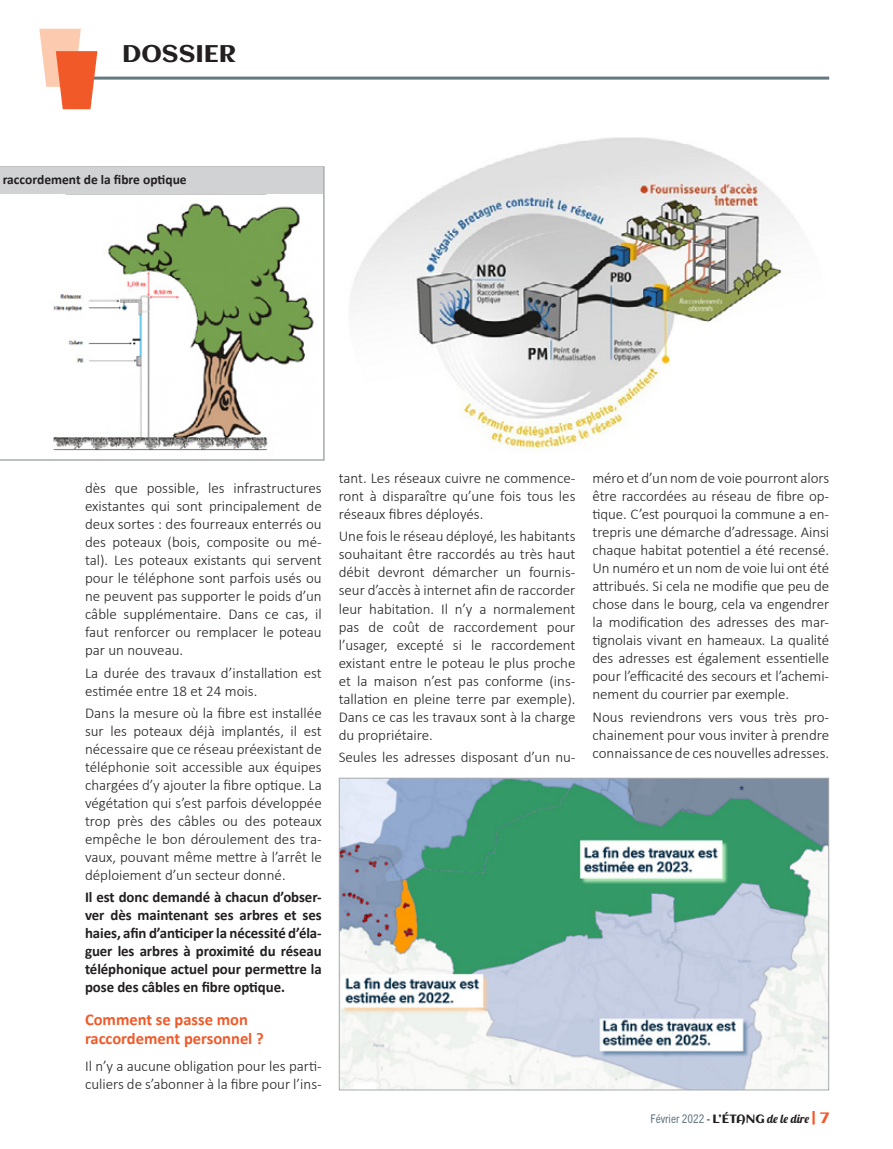
<style>
.page{position:relative;width:893px;height:1149px;background:#fff}
.page>*{position:absolute;margin:0;border:0;box-sizing:border-box;transform-origin:0 0}
.t1{font:24px "Aclonica";color:#231f20}
.sous_titre{font:700 16.5px/19.5px "Calibri";color:#f15929}
.texte{font:300 15px/18px "Calibri";color:#231f20;text-align:justify}
.texte-2{font:700 15px/18px "Calibri";letter-spacing:-.005em;color:#231f20;text-align:justify}
.t2{font:700 13.5px "Calibri";color:#231f20}
.t3{font:condensed 12px "Trade Gothic Next LT Pro";color:#647882}
.s1{color:#231f20}
.s2{font-family:"Aclonica";font-stretch:normal;color:#231f20}
.s3{font-family:"Lobster 1.4";font-stretch:normal;color:#231f20}
.s4{font-family:"Aclonica";font-stretch:normal;font-size:15px;color:#f15929}
</style>
<div class="page">
<hr style="left:85px;top:77px;width:744px;height:3px;background:#647882">
<svg style="left:39px;top:29px;width:58px;height:80px"></svg>
<img style="left:341px;top:779px;width:486px;height:309px">
<div style="left:339px;top:777px;width:490px;height:313px;border:1px solid #a8a9ad"></div>
<img style="left:350px;top:137px;width:448px;height:314px">
<svg style="left:0;top:166px;width:325px;height:294px"></svg>
<div style="left:0;top:168px;width:323px;height:26px;background:#d1d2d4"></div>
<h1 class="t1" style="left:122px;top:37px;width:115px">DOSSIER</h1>
<p class="t2" style="left:3px;top:171px;width:185px">raccordement de la fibre optique</p>
<p class="texte" style="left:85px;top:479px;width:238px">dès que possible, les infrastructures existantes qui sont principalement de deux sortes : des fourreaux enterrés ou des poteaux (bois, composite ou mé&shy;tal). Les poteaux existants qui servent pour le téléphone sont parfois usés ou ne peuvent pas supporter le poids d’un câble supplémentaire. Dans ce cas, il faut renforcer ou remplacer le poteau par un nouveau.</p>
<p class="texte" style="left:85px;top:663px;width:238px">La durée des travaux d’installation est estimée entre 18 et 24 mois.</p>
<p class="texte" style="left:85px;top:703px;width:238px">Dans la mesure où la fibre est installée sur les poteaux déjà implantés, il est nécessaire que ce réseau préexistant de téléphonie soit accessible aux équipes chargées d’y ajouter la fibre optique. La végétation qui s’est parfois développée trop près des câbles ou des poteaux empêche le bon déroulement des tra&shy;vaux, pouvant même mettre à l’arrêt le déploiement d’un secteur donné.</p>
<p class="texte-2" style="left:85px;top:887px;width:238px">Il est donc demandé à chacun d’obser&shy;ver dès maintenant ses arbres et ses haies, afin d’anticiper la nécessité d’éla&shy;guer les arbres à proximité du réseau téléphonique actuel pour permettre la pose des câbles en fibre optique.</p>
<p class="sous_titre" style="left:85px;top:1008px;width:180px">Comment se passe mon raccordement personnel ?</p>
<p class="texte" style="left:85px;top:1056px;width:238px">Il n’y a aucune obligation pour les parti&shy;culiers de s’abonner à la fibre pour l’ins-</p>
<p class="texte" style="left:339px;top:469px;width:238px">tant. Les réseaux cuivre ne commence&shy;ront à disparaître qu’une fois tous les réseaux fibres déployés.</p>
<p class="texte" style="left:339px;top:527px;width:238px">Une fois le réseau déployé, les habitants souhaitant être raccordés au très haut débit devront démarcher un fournis&shy;seur d’accès à internet afin de raccorder leur habitation. Il n’y a normalement pas de coût de raccordement pour l’usager, excepté si le raccordement existant entre le poteau le plus proche et la maison n’est pas conforme (ins&shy;tallation en pleine terre par exemple).<br>Dans ce cas les travaux sont à la charge du propriétaire.</p>
<p class="texte" style="left:339px;top:747px;width:238px">Seules les adresses disposant d’un nu-</p>
<p class="texte" style="left:592px;top:469px;width:238px">méro et d’un nom de voie pourront alors être raccordées au réseau de fibre op&shy;tique. C’est pourquoi la commune a en&shy;trepris une démarche d’adressage. Ainsi chaque habitat potentiel a été recensé.<br>Un numéro et un nom de voie lui ont été attribués. Si cela ne modifie que peu de chose dans le bourg, cela va engendrer la modification des adresses des mar&shy;tignolais vivant en hameaux. La qualité des adresses est également essentielle pour l’efficacité des secours et l’achemi&shy;nement du courrier par exemple.</p>
<p class="texte" style="left:592px;top:707px;width:238px">Nous reviendrons vers vous très pro&shy;chainement pour vous inviter à prendre connaissance de ces nouvelles adresses.</p>
<p class="t3" style="left:650px;top:1110px;width:180px">Février 2022 <span class="s1">-</span> <span class="s2">L’ÉTANG</span> <span class="s3">de le dire</span> <span class="s4">| 7</span></p>
</div>
